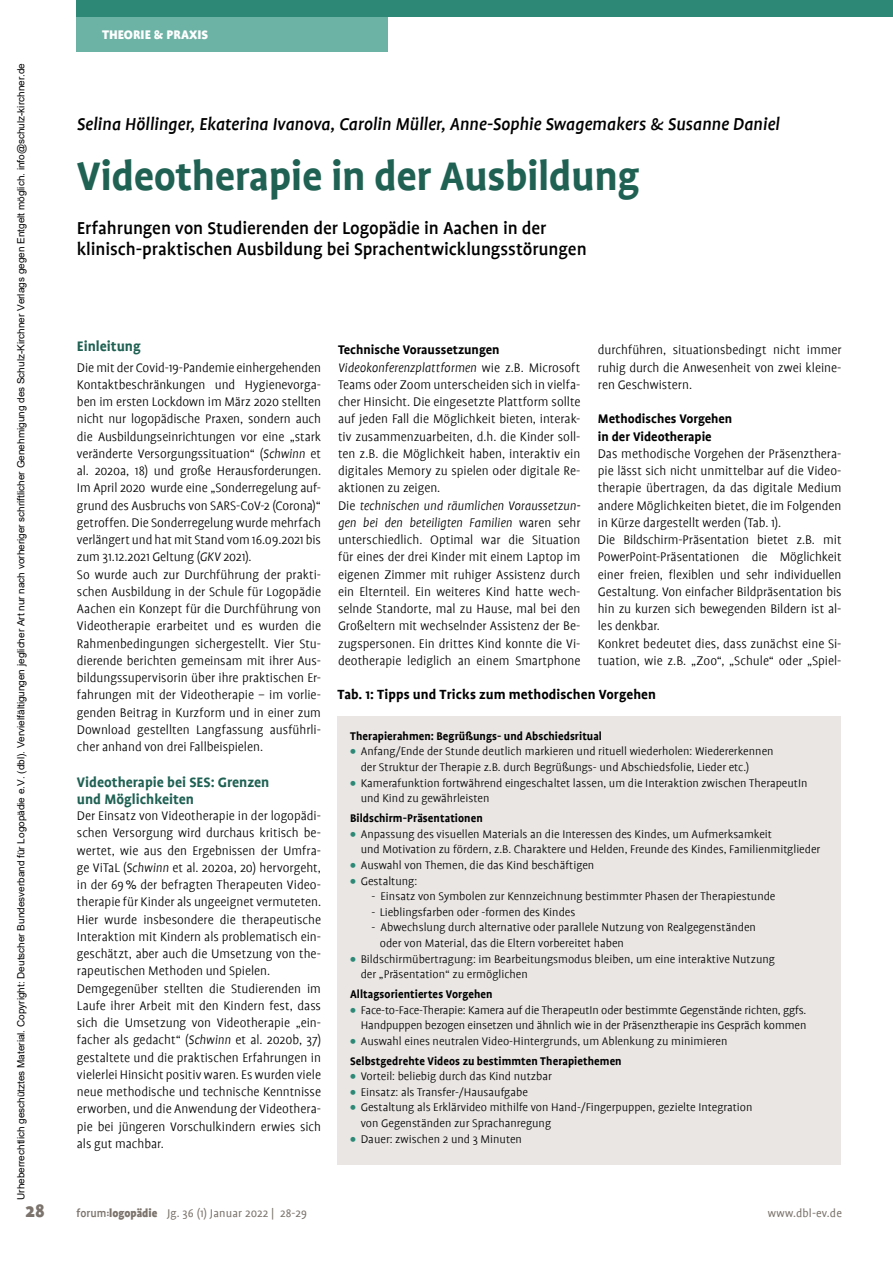
<style>
.page{position:relative;width:893px;height:1263px;background:#fff}
.page>*{position:absolute;margin:0;border:0;box-sizing:border-box;transform-origin:0 0}
.t1{font:700 45px "Profile";letter-spacing:-.01em;color:#1f6153}
.t2{font:900 21px "Profile";color:#7b736c}
.t3{font:500 19.5px/21.5px "Profile";letter-spacing:-.005em;color:#000}
.t4{font:italic 500 19.5px "Profile";letter-spacing:-.005em;color:#000}
.t5{font:700 15.6px/17.2px "Profile";color:#1f6153}
.t6{font:700 15px "Profile";letter-spacing:.005em;color:#000}
.t7{font:300 14.1px/17.2px "Profile";color:#000}
.t8{font:700 14.1px/17.2px "Profile";color:#000}
.t9{font:900 14.1px "Profile";color:#fff}
.t10{font:300 12.6px/15.6px "Profile";color:#000}
.t11{font:700 12.6px "Profile";letter-spacing:.005em;color:#000}
.t12{font:12.6px "Profile";letter-spacing:.01em;color:#7b736c}
.t13{font:9.9px "Arial";color:#000}
.s1{font-style:italic}
.s2{font-weight:700}
.s3{font-weight:900;color:#2d8976}
.s4{font-weight:500}
.s5{font-weight:900;font-size:9px}
.s6{font-weight:900}
</style>
<div class="page">
<div style="left:77px;top:0;width:311px;height:51px;background:#6db3a5"></div>
<div style="left:77px;top:0;width:816px;height:17px;background:#2d8976"></div>
<div style="left:337px;top:717px;width:504px;height:448px;background:#e9e6e4"></div>
<p class="t13" style="left:14px;top:1200px;width:1138px;rotate:-90deg">Urheberrechtlich geschütztes Material. Copyright: Deutscher Bundesverband für Logopädie e.V. (dbl). Vervielfältigungen jeglicher Art nur nach vorheriger schriftlicher Genehmigung des Schulz-Kirchner Verlags gegen Entgelt möglich. info@schulz-kirchner.de</p>
<p class="t9" style="left:102px;top:27px;width:108px">THEORIE &amp; PRAXIS</p>
<h3 class="t4" style="left:77px;top:114px;width:704px">Selina Höllinger, Ekaterina Ivanova, Carolin Müller, Anne-Sophie Swagemakers &amp; Susanne Daniel</h3>
<h1 class="t1" style="left:77px;top:152px;width:564px">Videotherapie in der Ausbildung</h1>
<h3 class="t3" style="left:77px;top:217px;width:511px">Erfahrungen von Studierenden der Logopädie in Aachen in der klinisch-praktischen Ausbildung bei Sprachentwicklungsstörungen</h3>
<p class="t5" style="left:77px;top:337px;width:65px">Einleitung</p>
<p class="t7" style="left:77px;top:359px;width:246px">Die mit der Covid-19-Pandemie einhergehenden Kontaktbeschränkungen und Hygienevorga&shy;ben im ersten Lockdown im März 2020 stellten nicht nur logopädische Praxen, sondern auch die Ausbildungseinrichtungen vor eine „stark veränderte Versorgungssituation“ (<span class="s1">Schwinn</span> et al. 2020a, 18) und große Herausforderungen.<br>Im April 2020 wurde eine „Sonderregelung auf&shy;grund des Ausbruchs von SARS-CoV-2 (Corona)“ getroffen. Die Sonderregelung wurde mehrfach verlängert und hat mit Stand vom 16.09.2021 bis zum 31.12.2021 Geltung (<span class="s1">GKV</span> 2021).<br>So wurde auch zur Durchführung der prakti&shy;schen Ausbildung in der Schule für Logopädie Aachen ein Konzept für die Durchführung von Videotherapie erarbeitet und es wurden die Rahmenbedingungen sichergestellt. Vier Stu&shy;dierende berichten gemeinsam mit ihrer Aus&shy;bildungssupervisorin über ihre praktischen Er&shy;fahrungen mit der Videotherapie – im vorlie&shy;genden Beitrag in Kurzform und in einer zum Download gestellten Langfassung ausführli&shy;cher anhand von drei Fallbeispielen.</p>
<p class="t5" style="left:77px;top:773px;width:194px">Videotherapie bei SES: Grenzen und Möglichkeiten</p>
<p class="t7" style="left:77px;top:807px;width:246px">Der Einsatz von Videotherapie in der logopädi&shy;schen Versorgung wird durchaus kritisch be&shy;wertet, wie aus den Ergebnissen der Umfra&shy;ge ViTaL (<span class="s1">Schwinn</span> et al. 2020a, 20) hervorgeht, in der 69% der befragten Therapeuten Video&shy;therapie für Kinder als ungeeignet vermuteten.<br>Hier wurde insbesondere die therapeutische Interaktion mit Kindern als problematisch ein&shy;geschätzt, aber auch die Umsetzung von the&shy;rapeutischen Methoden und Spielen.<br>Demgegenüber stellten die Studierenden im Laufe ihrer Arbeit mit den Kindern fest, dass sich die Umsetzung von Videotherapie „ein&shy;facher als gedacht“ (<span class="s1">Schwinn</span> et al. 2020b, 37) gestaltete und die praktischen Erfahrungen in vielerlei Hinsicht positiv waren. Es wurden viele neue methodische und technische Kenntnisse erworben, und die Anwendung der Videothera&shy;pie bei jüngeren Vorschulkindern erwies sich als gut machbar.</p>
<p class="t7" style="left:338px;top:341px;width:244px"><span class="s2">Technische Voraussetzungen </span><span class="s1">Videokonferenzplattformen</span> wie z.B. Microsoft Teams oder Zoom unterscheiden sich in vielfa&shy;cher Hinsicht. Die eingesetzte Plattform sollte auf jeden Fall die Möglichkeit bieten, interak&shy;tiv zusammenzuarbeiten, d.h. die Kinder soll&shy;ten z.B. die Möglichkeit haben, interaktiv ein digitales Memory zu spielen oder digitale Re&shy;aktionen zu zeigen.<br>Die <span class="s1">technischen und räumlichen Voraussetzun&shy;gen bei den beteiligten Familien</span> waren sehr unterschiedlich. Optimal war die Situation für eines der drei Kinder mit einem Laptop im eigenen Zimmer mit ruhiger Assistenz durch ein Elternteil. Ein weiteres Kind hatte wech&shy;selnde Standorte, mal zu Hause, mal bei den Großeltern mit wechselnder Assistenz der Be&shy;zugspersonen. Ein drittes Kind konnte die Vi&shy;deotherapie lediglich an einem Smartphone</p>
<p class="t6" style="left:337px;top:687px;width:320px">Tab. 1: Tipps und Tricks zum methodischen Vorgehen</p>
<p class="t11" style="left:350px;top:729px;width:253px">Therapierahmen: Begrüßungs- und Abschiedsritual</p>
<p class="t10" style="left:361px;top:744px;width:414px;text-indent:-11px"><span class="s3">•</span> Anfang/Ende der Stunde deutlich markieren und rituell wiederholen: Wiedererkennen der Struktur der Therapie z.B. durch Begrüßungs- und Abschiedsfolie, Lieder etc.)</p>
<p class="t10" style="left:361px;top:775px;width:448px;text-indent:-11px"><span class="s3">•</span> Kamerafunktion fortwährend eingeschaltet lassen, um die Interaktion zwischen TherapeutIn und Kind zu gewährleisten</p>
<p class="t11" style="left:350px;top:811px;width:134px">Bildschirm-Präsentationen</p>
<p class="t10" style="left:361px;top:826px;width:461px;text-indent:-11px"><span class="s3">•</span> Anpassung des visuellen Materials an die Interessen des Kindes, um Aufmerksamkeit<br>und Motivation zu fördern, z.B. Charaktere und Helden, Freunde des Kindes, Familienmitglieder</p>
<p class="t10" style="left:350px;top:857px;width:246px"><span class="s3">•</span> Auswahl von Themen, die das Kind beschäftigen</p>
<p class="t10" style="left:350px;top:873px;width:69px"><span class="s3">•</span> Gestaltung:</p>
<p class="t10" style="left:371px;top:888px;width:406px">- Einsatz von Symbolen zur Kennzeichnung bestimmter Phasen der Therapiestunde</p>
<p class="t10" style="left:371px;top:904px;width:206px">- Lieblingsfarben oder -formen des Kindes</p>
<p class="t10" style="left:380px;top:920px;width:378px;text-indent:-8px">- Abwechslung durch alternative oder parallele Nutzung von Realgegenständen oder von Material, das die Eltern vorbereitet haben</p>
<p class="t10" style="left:361px;top:951px;width:416px;text-indent:-11px"><span class="s3">•</span> Bildschirmübertragung: im Bearbeitungsmodus bleiben, um eine interaktive Nutzung der „Präsentation“ zu ermöglichen</p>
<p class="t11" style="left:350px;top:987px;width:144px">Alltagsorientiertes Vorgehen</p>
<p class="t10" style="left:350px;top:1002px;width:458px;text-align:right"><span class="s3">•</span> Face-to-Face-Therapie: Kamera auf die TherapeutIn oder bestimmte Gegenstände richten, ggfs.<br>Handpuppen bezogen einsetzen und ähnlich wie in der Präsenztherapie ins Gespräch kommen</p>
<p class="t10" style="left:350px;top:1031px;width:379px;line-height:19.8px"><span class="s3">•</span> Auswahl eines neutralen Video-Hintergrunds, um Ablenkung zu minimieren<br><span class="s2">Selbstgedrehte Videos zu bestimmten Therapiethemen</span></p>
<p class="t10" style="left:350px;top:1069px;width:203px"><span class="s3">•</span> Vorteil: beliebig durch das Kind nutzbar</p>
<p class="t10" style="left:350px;top:1084px;width:179px"><span class="s3">•</span> Einsatz: als Transfer-/Hausaufgabe</p>
<p class="t10" style="left:361px;top:1100px;width:393px;text-indent:-11px"><span class="s3">•</span> Gestaltung als Erklärvideo mithilfe von Hand-/Fingerpuppen, gezielte Integration von Gegenständen zur Sprachanregung</p>
<p class="t10" style="left:350px;top:1131px;width:173px"><span class="s3">•</span> Dauer: zwischen 2 und 3 Minuten</p>
<p class="t7" style="left:598px;top:341px;width:245px;text-align:justify">durchführen, situationsbedingt nicht immer ruhig durch die Anwesenheit von zwei kleine&shy;ren Geschwistern.</p>
<p class="t8" style="left:598px;top:410px;width:136px">Methodisches Vorgehen in der Videotherapie</p>
<p class="t7" style="left:598px;top:445px;width:245px">Das methodische Vorgehen der Präsenzthera&shy;pie lässt sich nicht unmittelbar auf die Video&shy;therapie übertragen, da das digitale Medium andere Möglichkeiten bietet, die im Folgenden in Kürze dargestellt werden (Tab. 1).<br>Die Bildschirm-Präsentation bietet z.B. mit PowerPoint-Präsentationen die Möglichkeit einer freien, flexiblen und sehr individuellen Gestaltung. Von einfacher Bildpräsentation bis hin zu kurzen sich bewegenden Bildern ist al&shy;les denkbar.<br>Konkret bedeutet dies, dass zunächst eine Si&shy;tuation, wie z.B. „Zoo“, „Schule“ oder „Spiel-</p>
<h2 class="t2" style="left:26px;top:1199px;width:21px">28</h2>
<p class="t12" style="left:77px;top:1206px;width:232px"><span class="s4">forum</span><span class="s5">:</span><span class="s6">logopädie</span> Jg. 36 (1) Januar 2022 | 28-29</p>
<p class="t12" style="left:768px;top:1206px;width:76px">www.dbl-ev.de</p>
</div>
